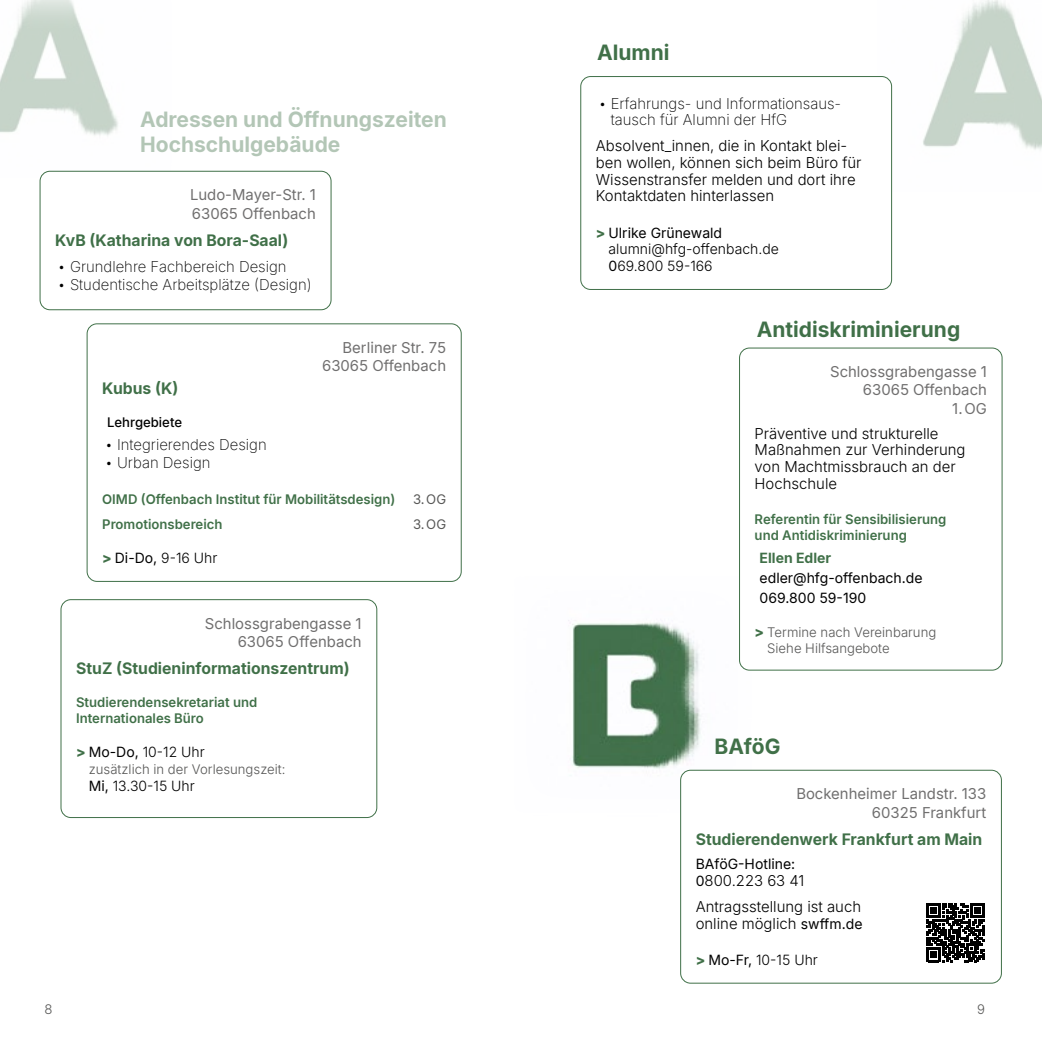
<style>
.page{position:relative;width:1042px;height:1042px;background:#fff}
.page>*{position:absolute;margin:0;border:0;box-sizing:border-box;transform-origin:0 0}
.t1{font:700 21px/25.2px "Inter";color:#b3c6b6}
.t2{font:700 21px "Inter";color:#407048}
.t3{font:700 15.75px "Inter";color:#407048}
.t4{font:300 14.88px/16.6px "Inter";color:#000}
.t5{font:14.88px/18.4px "Inter";color:#706f6f;text-align:right}
.t6{font:200 14.88px/15.8px "Inter";color:#000}
.t7{font:300 14px/16.6px "Inter";color:#000}
.t8{font:14px/19.9px "Inter";color:#000}
.t9{font:700 14px "Inter";color:#407048}
.t10{font:600 13.12px/15.8px "Inter";color:#407048}
.t11{font:300 13.12px/16.6px "Inter";color:#575756}
.t12{font:500 13.12px "Inter";color:#000}
.t13{font:13.12px "Inter";color:#575756}
.s1{font-weight:800;color:#407048}
.s2{font-weight:400}
.s3{font-weight:800;font-size:14px;color:#407048}
.s4{font-weight:400;font-size:14px}
</style>
<div class="page">
<img style="left:885px;top:0;width:157px;height:201px">
<img style="left:0;top:0;width:181px;height:187px">
<img style="left:568px;top:620px;width:191px;height:157px">
<div style="left:40px;top:171px;width:291px;height:139px;background:#fff;border-radius:10px"></div>
<div style="left:40px;top:171px;width:291px;height:139px;border:1px solid #407048;border-radius:10px"></div>
<div style="left:87px;top:324px;width:374px;height:257px;border:1px solid #407048;border-radius:10px"></div>
<div style="left:61px;top:599px;width:316px;height:219px;border:1px solid #407048;border-radius:10px"></div>
<div style="left:581px;top:77px;width:310px;height:212px;background:#fff;border-radius:10px"></div>
<div style="left:580px;top:76px;width:312px;height:214px;border:1px solid #407048;border-radius:10px"></div>
<div style="left:680px;top:770px;width:321px;height:213px;background:#fff;border-radius:10px"></div>
<div style="left:680px;top:770px;width:321px;height:213px;border:1px solid #407048;border-radius:10px"></div>
<div style="left:739px;top:348px;width:263px;height:322px;background:#fff;border-radius:10px"></div>
<div style="left:739px;top:348px;width:263px;height:322px;border:1px solid #407048;border-radius:10px"></div>
<svg style="left:926px;top:903px;width:58px;height:59px"></svg>
<h1 class="t1" style="left:140px;top:106px;width:308px">Adressen und Öffnungszeiten<br>Hochschulgebäude</h1>
<p class="t5" style="left:190px;top:185px;width:127px;text-align:left">Ludo-Mayer-Str. 1<br>63065 Offenbach</p>
<p class="t3" style="left:55px;top:228px;width:235px">KvB (Katharina von Bora-Saal)</p>
<p class="t6" style="left:58px;top:258px;width:230px">• Grundlehre Fachbereich Design</p>
<p class="t6" style="left:58px;top:276px;width:255px">• Studentische Arbeitsplätze (Design)</p>
<p class="t5" style="left:322px;top:338px;width:125px">Berliner Str. 75<br>63065 Offenbach</p>
<p class="t3" style="left:102px;top:376px;width:78px">Kubus (K)</p>
<p class="t12" style="left:107px;top:412px;width:76px">Lehrgebiete</p>
<p class="t6" style="left:105px;top:436px;width:164px">• Integrierendes Design</p>
<p class="t6" style="left:105px;top:454px;width:107px">• Urban Design</p>
<p class="t10" style="left:102px;top:491px;width:295px">OIMD (Offenbach Institut für Mobilitätsdesign)</p>
<p class="t13" style="left:413px;top:489px;width:35px">3.OG</p>
<p class="t10" style="left:102px;top:516px;width:122px">Promotionsbereich</p>
<p class="t13" style="left:413px;top:515px;width:35px">3.OG</p>
<p class="t7" style="left:102px;top:549px;width:117px"><span class="s1">&gt;</span> <span class="s2">Di-Do,</span> 9-16 Uhr</p>
<p class="t5" style="left:205px;top:613px;width:158px">Schlossgrabengasse 1<br>63065 Offenbach</p>
<p class="t3" style="left:76px;top:657px;width:275px">StuZ (Studieninformationszentrum)</p>
<p class="t10" style="left:76px;top:694px;width:183px">Studierendensekretariat und<br>Internationales Büro</p>
<p class="t7" style="left:76px;top:743px;width:130px"><span class="s1">&gt;</span> <span class="s2">Mo-Do,</span> 10-12 Uhr</p>
<p class="t11" style="left:89px;top:760px;width:198px">zusätzlich in der Vorlesungszeit:</p>
<p class="t7" style="left:89px;top:776px;width:108px"><span class="s2">Mi,</span> 13.30-15 Uhr</p>
<h1 class="t2" style="left:597px;top:37px;width:74px">Alumni</h1>
<p class="t6" style="left:611px;top:95px;width:232px;text-indent:-12px">• Erfahrungs- und Informationsaus&shy;tausch für Alumni der HfG</p>
<p class="t4" style="left:596px;top:137px;width:267px">Absolvent_innen, die in Kontakt blei&shy;ben wollen, können sich beim Büro für Wissenstransfer melden und dort ihre Kontaktdaten hinterlassen</p>
<p class="t7" style="left:608px;top:224px;width:172px;text-indent:-13px"><span class="s1">&gt;</span> <span class="s2">Ulrike Grünewald </span>alumni@hfg-offenbach.de<br><span class="s2">0</span>69.800 59-166</p>
<h1 class="t2" style="left:756px;top:313px;width:205px">Antidiskriminierung</h1>
<p class="t5" style="left:830px;top:362px;width:158px">Schlossgrabengasse 1<br>63065 Offenbach<br>1.OG</p>
<p class="t4" style="left:754px;top:425px;width:212px">Präventive und strukturelle<br>Maßnahmen zur Verhinderung von Machtmissbrauch an der<br>Hochschule</p>
<p class="t10" style="left:754px;top:511px;width:193px">Referentin für Sensibilisierung und Antidiskriminierung</p>
<p class="t9" style="left:759px;top:547px;width:73px">Ellen Edler</p>
<p class="t8" style="left:759px;top:567px;width:164px">edler@hfg-offenbach.de<br>069.800 59-190</p>
<p class="t11" style="left:767px;top:623px;width:170px;text-indent:-13px"><span class="s3">&gt;</span> Termine nach Vereinbarung<br>Siehe Hilfsangebote</p>
<h1 class="t2" style="left:714px;top:730px;width:67px">BAföG</h1>
<p class="t5" style="left:796px;top:784px;width:191px">Bockenheimer Landstr. 133<br>60325 Frankfurt</p>
<p class="t3" style="left:696px;top:827px;width:288px">Studierendenwerk Frankfurt am Main</p>
<p class="t8" style="left:696px;top:853px;width:101px">BAföG-Hotline:</p>
<p class="t4" style="left:696px;top:866px;width:167px;line-height:26.6px"><span class="s4">0</span>800.223 63 41<br>Antragsstellung ist auch</p>
<p class="t4" style="left:696px;top:914px;width:168px">online möglich <span class="s4">swffm.de</span></p>
<p class="t7" style="left:696px;top:951px;width:124px"><span class="s1">&gt;</span> <span class="s2">Mo-Fr,</span> 10-15 Uhr</p>
<p class="t11" style="left:45px;top:1000px;width:10px">8</p>
<p class="t11" style="left:977px;top:1000px;width:9px">9</p>
</div>
